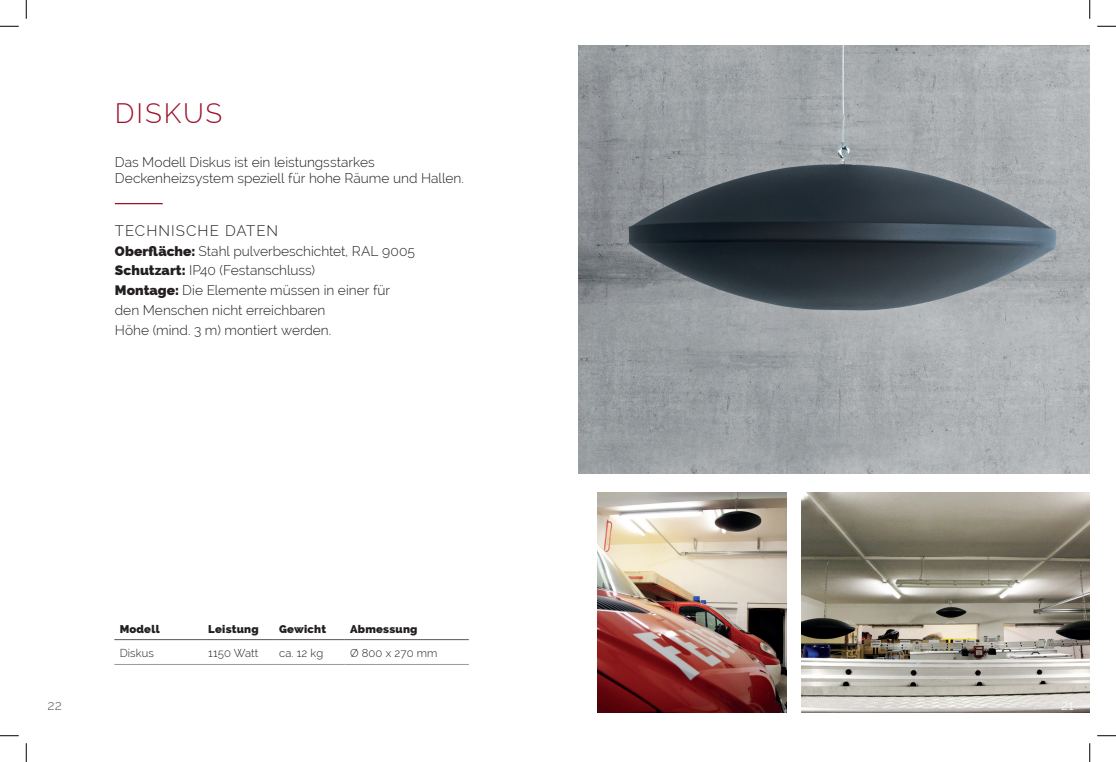
<style>
.page{position:relative;width:1116px;height:762px;background:#fff}
.page>*{position:absolute;margin:0;border:0;box-sizing:border-box;transform-origin:0 0}
.t1{font:300 27.5px "Raleway";letter-spacing:.07em;color:#9c1129}
.t2{font:300 15px "Raleway";letter-spacing:.065em;color:#231f20}
.t3{font:300 13.75px/19.8px "Raleway";color:#231f20}
.t4{font:300 13.75px "Raleway";color:#57585a}
.t5{font:300 13.75px "Raleway";color:#fff}
.t6{font:300 11.25px "Raleway";letter-spacing:.01em;color:#231f20}
.t7{font:800 11.25px "Raleway";letter-spacing:.02em;color:#231f20}
.s1{font-weight:800}
</style>
<div class="page">
<hr style="left:115px;top:203px;width:48px;height:1px;background:#9c1129">
<hr style="left:114px;top:663px;width:89px;height:1px;background:#97999c">
<hr style="left:203px;top:663px;width:71px;height:1px;background:#97999c">
<hr style="left:274px;top:663px;width:71px;height:1px;background:#97999c">
<hr style="left:345px;top:663px;width:124px;height:1px;background:#97999c">
<hr style="left:114px;top:639px;width:89px;height:1px;background:#57585a">
<hr style="left:203px;top:639px;width:71px;height:1px;background:#57585a">
<hr style="left:274px;top:639px;width:71px;height:1px;background:#57585a">
<hr style="left:345px;top:639px;width:124px;height:1px;background:#57585a">
<img style="left:597px;top:492px;width:190px;height:220px">
<img style="left:801px;top:492px;width:288px;height:220px">
<img style="left:578px;top:46px;width:511px;height:427px">
<svg style="left:0;top:25px;width:19px;height:2px"></svg>
<svg style="left:1097px;top:25px;width:18px;height:2px"></svg>
<svg style="left:0;top:735px;width:19px;height:1px"></svg>
<svg style="left:1097px;top:735px;width:18px;height:1px"></svg>
<svg style="left:25px;top:0;width:2px;height:19px"></svg>
<svg style="left:25px;top:743px;width:2px;height:18px"></svg>
<svg style="left:1089px;top:0;width:1px;height:19px"></svg>
<svg style="left:1089px;top:743px;width:1px;height:18px"></svg>
<h1 class="t1" style="left:115px;top:97px;width:109px">DISKUS</h1>
<p class="t3" style="left:115px;top:154px;width:350px;line-height:16.2px">Das Modell Diskus ist ein leistungsstarkes<br>Deckenheizsystem speziell für hohe Räume und Hallen.</p>
<p class="t2" style="left:115px;top:222px;width:165px">TECHNISCHE DATEN</p>
<p class="t3" style="left:115px;top:241px;width:302px"><span class="s1">Oberfläche:</span> Stahl pulverbeschichtet, RAL 9005<br><span class="s1">Schutzart:</span> IP40 (Festanschluss)<br><span class="s1">Montage:</span> Die Elemente müssen in einer für den Menschen nicht erreichbaren<br>Höhe (mind. 3 m) montiert werden.</p>
<p class="t7" style="left:120px;top:621px;width:42px">Modell</p>
<p class="t7" style="left:208px;top:621px;width:52px">Leistung</p>
<p class="t7" style="left:279px;top:621px;width:49px">Gewicht</p>
<p class="t7" style="left:350px;top:621px;width:69px">Abmessung</p>
<p class="t6" style="left:120px;top:646px;width:36px">Diskus</p>
<p class="t6" style="left:208px;top:646px;width:52px">1150 Watt</p>
<p class="t6" style="left:279px;top:646px;width:46px">ca. 12 kg</p>
<p class="t6" style="left:350px;top:646px;width:89px">Ø 800 x 270 mm</p>
<p class="t4" style="left:48px;top:696px;width:16px">22</p>
<p class="t5" style="left:1061px;top:696px;width:14px">21</p>
</div>
